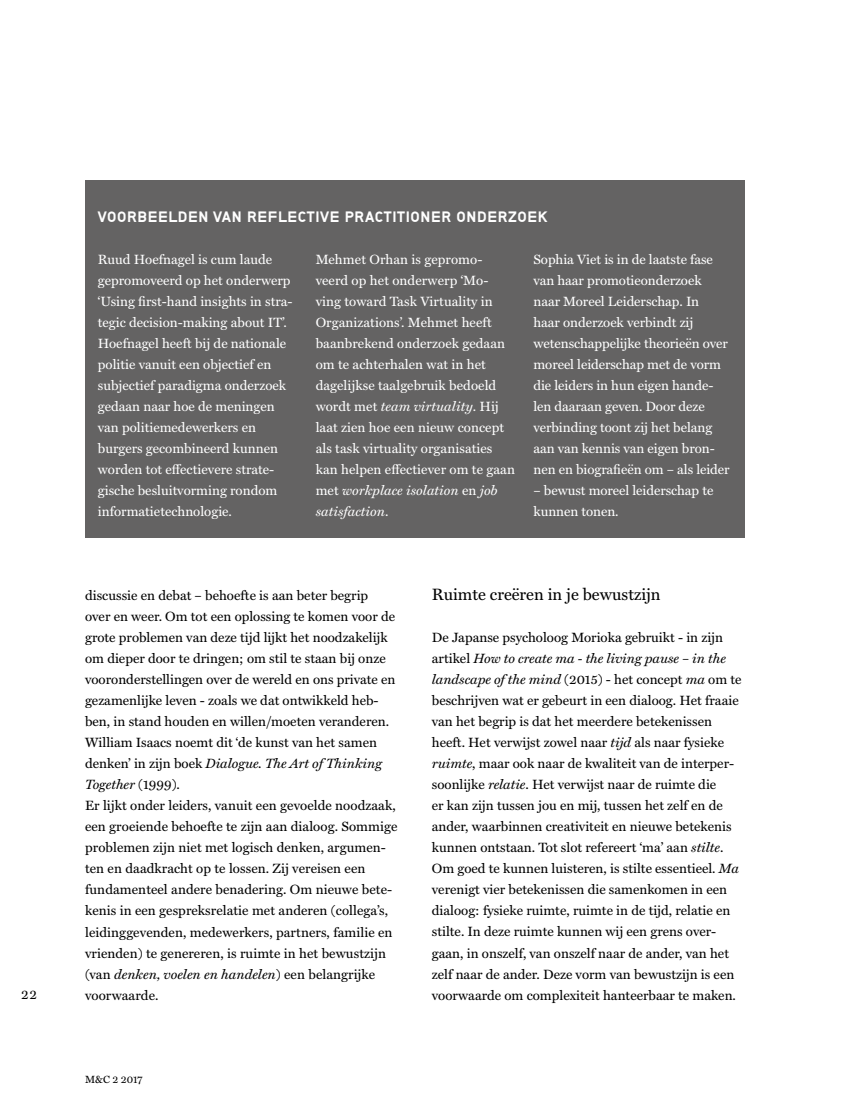
<style>
.page{position:relative;width:851px;height:1106px;background:#fff}
.page>*{position:absolute;margin:0;border:0;box-sizing:border-box;transform-origin:0 0}
.t1{font:16.5px "Miller Text";color:#000}
.t2{font:15px "Neubau Grotesk Sch";letter-spacing:.04em;color:#fff}
.t3{font:13.5px/21px "Miller Text";color:#000}
.t4{font:13.5px/21px "Miller Text";color:#fff}
.t5{font:10.5px "Miller Text";color:#000}
.s1{font-style:italic}
</style>
<div class="page">
<div style="left:85px;top:181px;width:659px;height:357px;background:#646363"></div>
<p class="t3" style="left:21px;top:984px;width:17px">22</p>
<p class="t2" style="left:98px;top:207px;width:451px">VOORBEELDEN VAN REFLECTIVE PRACTITIONER ONDERZOEK</p>
<p class="t4" style="left:98px;top:249px;width:196px">Ruud Hoefnagel is cum laude gepromoveerd op het onderwerp ‘Using first-hand insights in stra&shy;tegic decision-making about IT’.<br>Hoefnagel heeft bij de nationale politie vanuit een objectief en subjectief paradigma onderzoek gedaan naar hoe de meningen van politiemedewerkers en burgers gecombineerd kunnen worden tot effectievere strate&shy;gische besluitvorming rondom informatietechnologie.</p>
<p class="t4" style="left:315px;top:249px;width:201px">Mehmet Orhan is gepromo&shy;veerd op het onderwerp ‘Mo&shy;ving toward Task Virtuality in<br>Organizations’. Mehmet heeft baanbrekend onderzoek gedaan om te achterhalen wat in het dagelijkse taalgebruik bedoeld wordt met <span class="s1">team virtuality</span>. Hij laat zien hoe een nieuw concept als task virtuality organisaties kan helpen effectiever om te gaan met <span class="s1">workplace isolation</span> en <span class="s1">job satisfaction</span>.</p>
<p class="t4" style="left:533px;top:249px;width:198px">Sophia Viet is in de laatste fase van haar promotieonderzoek naar Moreel Leiderschap. In<br>haar onderzoek verbindt zij wetenschappelijke theorieën over moreel leiderschap met de vorm die leiders in hun eigen hande&shy;len daaraan geven. Door deze verbinding toont zij het belang aan van kennis van eigen bron&shy;nen en biografieën om – als leider</p>
<p class="t4" style="left:533px;top:480px;width:181px">– bewust moreel leiderschap te kunnen tonen.</p>
<p class="t3" style="left:85px;top:585px;width:314px">discussie en debat – behoefte is aan beter begrip<br>over en weer. Om tot een oplossing te komen voor de grote problemen van deze tijd lijkt het noodzakelijk om dieper door te dringen; om stil te staan bij onze vooronderstellingen over de wereld en ons private en gezamenlijke leven - zoals we dat ontwikkeld heb&shy;ben, in stand houden en willen/moeten veranderen.<br>William Isaacs noemt dit ‘de kunst van het samen denken’ in zijn boek <span class="s1">Dialogue. The Art of Thinking Together</span> (1999).<br>Er lijkt onder leiders, vanuit een gevoelde noodzaak, een groeiende behoefte te zijn aan dialoog. Sommige problemen zijn niet met logisch denken, argumen&shy;ten en daadkracht op te lossen. Zij vereisen een fundamenteel andere benadering. Om nieuwe bete&shy;kenis in een gespreksrelatie met anderen (collega’s, leidinggevenden, medewerkers, partners, familie en vrienden) te genereren, is ruimte in het bewustzijn (van <span class="s1">denken, voelen en handelen</span>) een belangrijke voorwaarde.</p>
<p class="t5" style="left:85px;top:1073px;width:59px">M&amp;C 2 2017</p>
<p class="t1" style="left:432px;top:585px;width:230px">Ruimte creëren in je bewustzijn</p>
<p class="t3" style="left:432px;top:627px;width:311px">De Japanse psycholoog Morioka gebruikt - in zijn artikel <span class="s1">How to create ma - the living pause – in the landscape of the mind</span> (2015) - het concept <span class="s1">ma</span> om te beschrijven wat er gebeurt in een dialoog. Het fraaie van het begrip is dat het meerdere betekenissen heeft. Het verwijst zowel naar <span class="s1">tijd</span> als naar fysieke <span class="s1">ruimte</span>, maar ook naar de kwaliteit van de interper&shy;soonlijke <span class="s1">relatie</span>. Het verwijst naar de ruimte die<br>er kan zijn tussen jou en mij, tussen het zelf en de ander, waarbinnen creativiteit en nieuwe betekenis kunnen ontstaan. Tot slot refereert ‘ma’ aan <span class="s1">stilte</span>.<br>Om goed te kunnen luisteren, is stilte essentieel. <span class="s1">Ma </span>verenigt vier betekenissen die samenkomen in een dialoog: fysieke ruimte, ruimte in de tijd, relatie en stilte. In deze ruimte kunnen wij een grens over&shy;gaan, in onszelf, van onszelf naar de ander, van het zelf naar de ander. Deze vorm van bewustzijn is een voorwaarde om complexiteit hanteerbaar te maken.</p>
</div>
